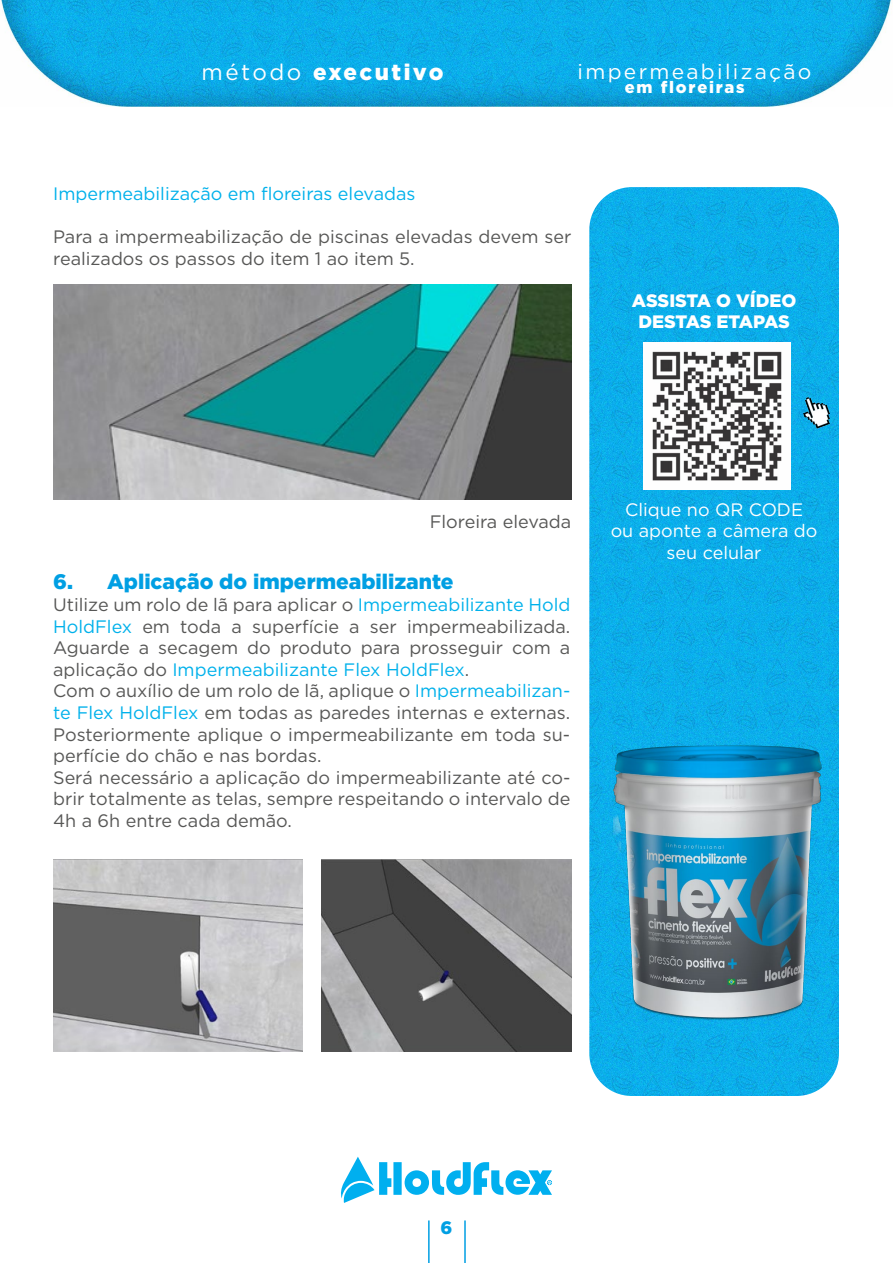
<style>
.page{position:relative;width:893px;height:1263px;background:#fff}
.page>*{position:absolute;margin:0;border:0;box-sizing:border-box;transform-origin:0 0}
.t1{font:900 22.5px "Gotham";letter-spacing:.11em;color:#fff}
.t2{font:900 21px "Gotham";color:#009fe3}
.t3{font:21px "Gotham";letter-spacing:.11em;color:#fff}
.t4{font:18px/21.6px "Gotham";color:#575756}
.t5{font:18px/21.6px "Gotham";color:#fff;text-align:center}
.t6{font:18px "Gotham";color:#00b1eb}
.t7{font:900 18px/21.6px "Gotham";letter-spacing:-.005em;color:#fff;text-align:center}
.t8{font:900 18px "Gotham";color:#009fe3}
.t9{font:900 16.5px "Gotham";letter-spacing:.11em;color:#fff}
.s1{font-weight:400}
.s2{color:#00b1eb}
</style>
<div class="page">
<img style="left:1px;top:0;width:891px;height:106px">
<svg style="left:341px;top:1157px;width:211px;height:46px"></svg>
<hr style="left:428px;top:1220px;width:2px;height:43px;background:#009fe3">
<hr style="left:464px;top:1220px;width:2px;height:43px;background:#009fe3">
<img style="left:589px;top:187px;width:250px;height:909px">
<img style="left:643px;top:342px;width:147px;height:148px">
<img style="left:803px;top:398px;width:26px;height:30px">
<img style="left:613px;top:741px;width:209px;height:279px">
<img style="left:53px;top:285px;width:519px;height:215px">
<img style="left:53px;top:859px;width:250px;height:193px">
<img style="left:322px;top:859px;width:250px;height:193px">
<p class="t1" style="left:201px;top:59px;width:243px"><span class="s1">método</span> executivo</p>
<p class="t3" style="left:578px;top:60px;width:235px">impermeabilização</p>
<p class="t9" style="left:625px;top:77px;width:121px">em floreiras</p>
<p class="t6" style="left:53px;top:184px;width:364px">Impermeabilização em floreiras elevadas</p>
<p class="t4" style="left:53px;top:226px;width:520px">Para a impermeabilização de piscinas elevadas devem ser realizados os passos do item 1 ao item 5.</p>
<p class="t7" style="left:632px;top:289px;width:166px">ASSISTA O VÍDEO<br>DESTAS ETAPAS</p>
<p class="t4" style="left:430px;top:510px;width:143px">Floreira elevada</p>
<p class="t2" style="left:53px;top:570px;width:402px">6. Aplicação do impermeabilizante</p>
<p class="t4" style="left:53px;top:593px;width:519px">Utilize um rolo de lã para aplicar o <span class="s2">Impermeabilizante Hold HoldFlex</span> em toda a superfície a ser impermeabilizada.<br>Aguarde a secagem do produto para prosseguir com a aplicação do <span class="s2">Impermeabilizante Flex HoldFlex</span>.<br>Com o auxílio de um rolo de lã, aplique o <span class="s2">Impermeabilizan&shy;te Flex HoldFlex</span> em todas as paredes internas e externas.<br>Posteriormente aplique o impermeabilizante em toda su&shy;perfície do chão e nas bordas.<br>Será necessário a aplicação do impermeabilizante até co&shy;brir totalmente as telas, sempre respeitando o intervalo de 4h a 6h entre cada demão.</p>
<p class="t5" style="left:611px;top:498px;width:208px">Clique no QR CODE<br>ou aponte a câmera do seu celular</p>
<p class="t8" style="left:440px;top:1217px;width:13px">6</p>
</div>
